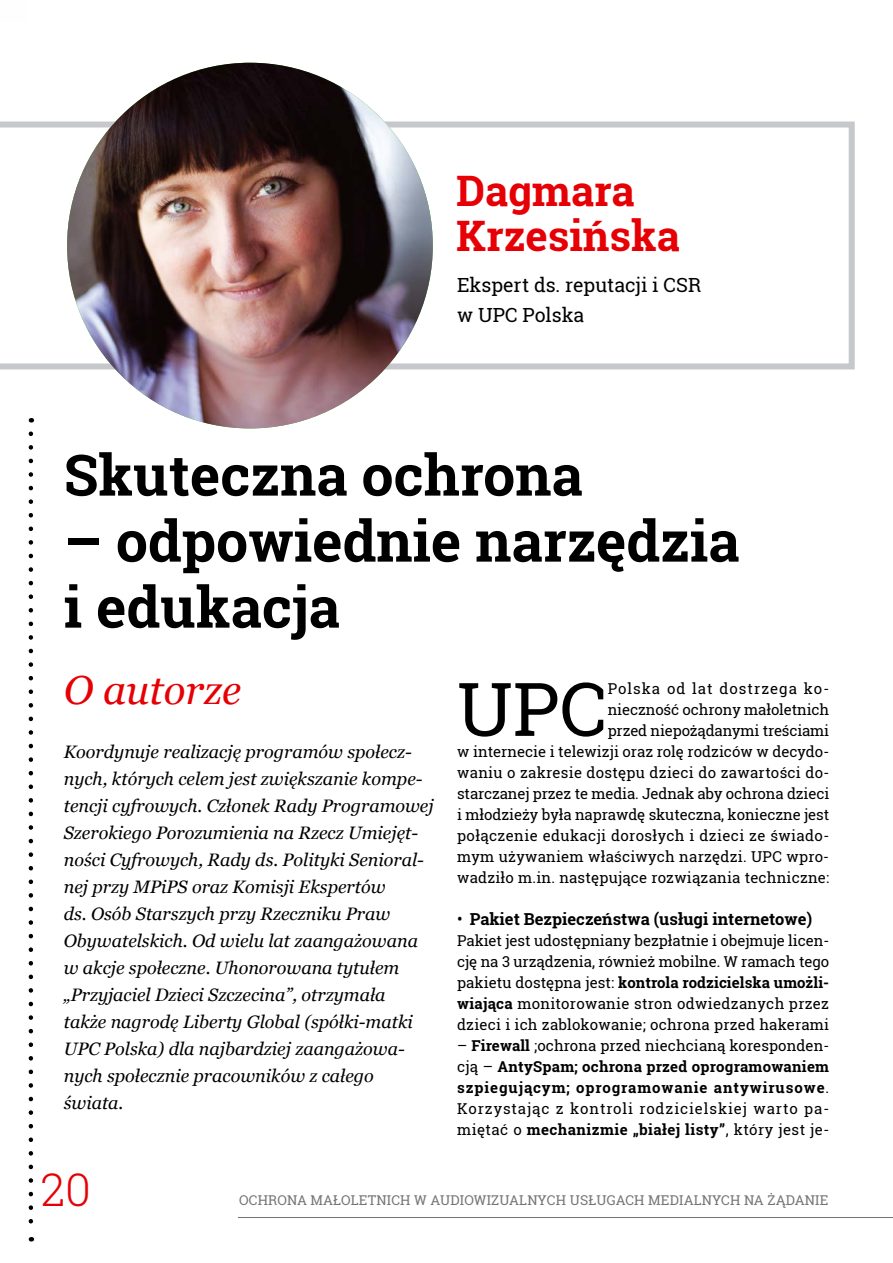
<style>
.page{position:relative;width:893px;height:1263px;background:#fff}
.page>*{position:absolute;margin:0;border:0;box-sizing:border-box;transform-origin:0 0}
.t1{font:74.1px "Roboto Slab";color:#000}
.t2{font:700 57px/66px "Roboto Slab";color:#000}
.t3{font:300 45px "Roboto Slab";color:#e60005}
.t4{font:700 42px/45px "Roboto Slab";color:#e60005}
.t5{font:italic 40.5px "Georgia";color:#e60005}
.t6{font:19.5px/30px "Roboto Slab";color:#000}
.t7{font:italic 18px/27px "Georgia";color:#000}
.t8{font:700 16.5px "Roboto Slab";color:#000}
.t9{font:15px/21px "Roboto Slab";letter-spacing:.01em;color:#000;text-align:right}
.t10{font:700 15px/21px "Roboto Slab";letter-spacing:.055em;color:#000;text-align:justify}
.t11{font:13.5px "Roboto Slab";letter-spacing:.01em;color:#757378}
.s1{font-weight:400}
.s2{font-weight:700}
</style>
<div class="page">
<svg style="left:29px;top:434px;width:4px;height:807px"></svg>
<hr style="left:239px;top:1217px;width:654px;height:1px;background:#757378">
<svg style="left:0;top:122px;width:855px;height:247px"></svg>
<img style="left:67px;top:63px;width:366px;height:365px;border-radius:183px">
<h3 class="t4" style="left:456px;top:168px;width:225px">Dagmara<br>Krzesińska</h3>
<h3 class="t6" style="left:457px;top:269px;width:246px">Ekspert ds. reputacji i CSR w UPC Polska</h3>
<h2 class="t2" style="left:64px;top:441px;width:520px">Skuteczna ochrona</h2>
<h2 class="t2" style="left:64px;top:507px;width:677px">– odpowiednie narzędzia i edukacja</h2>
<h3 class="t5" style="left:64px;top:664px;width:179px">O autorze</h3>
<p class="t7" style="left:64px;top:738px;width:371px">Koordynuje realizację programów społecz&shy;nych, których celem jest zwiększanie kompe&shy;tencji cyfrowych. Członek Rady Programowej Szerokiego Porozumienia na Rzecz Umiejęt&shy;ności Cyfrowych, Rady ds. Polityki Senioral&shy;nej przy MPiPS oraz Komisji Ekspertów<br>ds. Osób Starszych przy Rzeczniku Praw Obywatelskich. Od wielu lat zaangażowana w akcje społeczne. Uhonorowana tytułem „Przyjaciel Dzieci Szczecina”, otrzymała<br>także nagrodę Liberty Global (spółki-matki UPC Polska) dla najbardziej zaangażowa&shy;nych społecznie pracowników z całego świata.</p>
<h1 class="t1" style="left:457px;top:658px;width:152px">UPC</h1>
<p class="t9" style="left:457px;top:678px;width:374px">Polska od lat dostrzega ko-<br>nieczność ochrony małoletnich<br>przed niepożądanymi treściami<br>w internecie i telewizji oraz rolę rodziców w decydo&shy;waniu o zakresie dostępu dzieci do zawartości do&shy;starczanej przez te media. Jednak aby ochrona dzieci i młodzieży była naprawdę skuteczna, konieczne jest połączenie edukacji dorosłych i dzieci ze świado&shy;mym używaniem właściwych narzędzi. UPC wpro&shy;wadziło m.in. następujące rozwiązania techniczne:</p>
<p class="t8" style="left:457px;top:907px;width:357px"><span class="s1">•</span> Pakiet Bezpieczeństwa (usługi internetowe)</p>
<p class="t9" style="left:457px;top:930px;width:374px;text-align:justify">Pakiet jest udostępniany bezpłatnie i obejmuje licen&shy;cję na 3 urządzenia, również mobilne. W ramach tego pakietu dostępna jest: <span class="s2">kontrola rodzicielska umożli&shy;wiająca</span> monitorowanie stron odwiedzanych przez dzieci i ich zablokowanie; ochrona przed hakerami</p>
<p class="t10" style="left:457px;top:1035px;width:374px"><span class="s1">–</span> Firewall <span class="s1">;ochrona przed niechcianą koresponden&shy;cją –</span> AntySpam; ochrona przed oprogramowaniem szpiegującym; oprogramowanie antywirusowe<span class="s1">.<br>Korzystając z kontroli rodzicielskiej warto pa&shy;miętać o</span> mechanizmie „białej listy”<span class="s1">, który jest je-</span></p>
<h3 class="t3" style="left:41px;top:1159px;width:51px">20</h3>
<p class="t11" style="left:239px;top:1191px;width:591px">Ochrona małoletnich w audiowizualnych usługach medialnych na żądanie</p>
</div>
